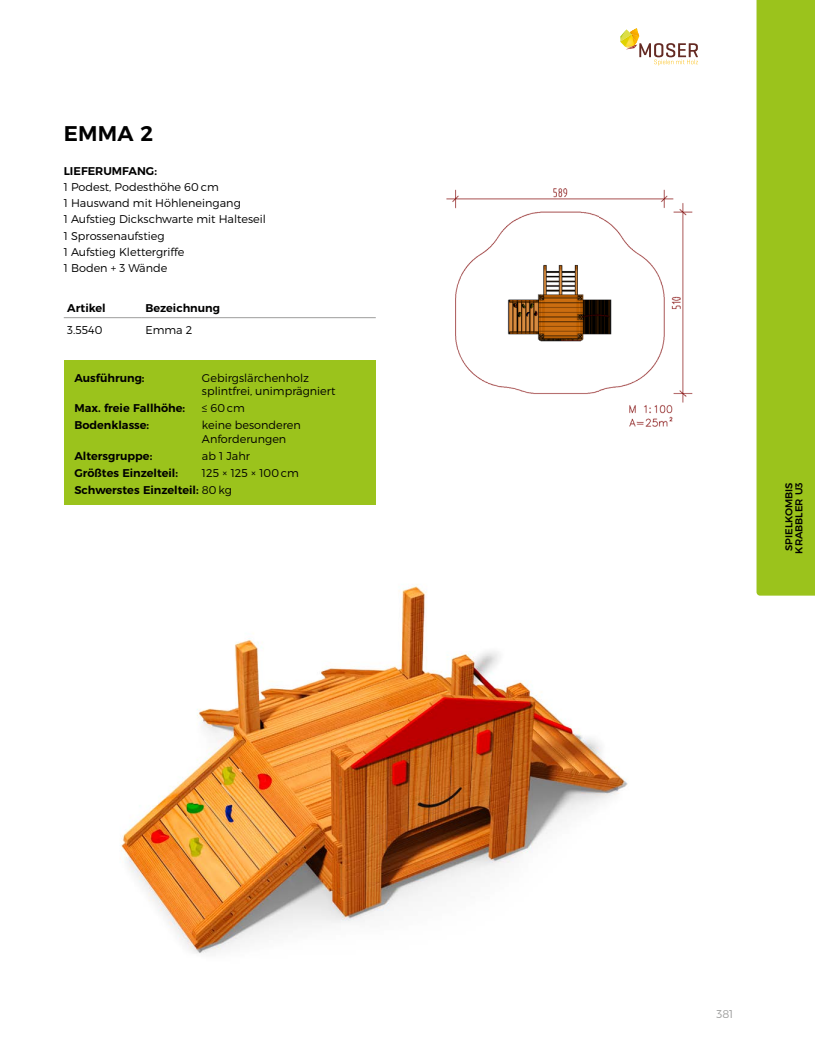
<style>
.page{position:relative;width:815px;height:1053px;background:#fff}
.page>*{position:absolute;margin:0;border:0;box-sizing:border-box;transform-origin:0 0}
.t1{font:600 21.25px "Montserrat";color:#000}
.t2{font:300 11.25px/16.2px "Montserrat";color:#000}
.t3{font:600 11.25px/17px "Montserrat";color:#000}
.t4{font:300 11.25px "Montserrat";color:#9d9d9c}
.t5{font:500 10px/10px "Montserrat";color:#000}
.s1{font-weight:300}
</style>
<div class="page">
<img style="left:446px;top:188px;width:247px;height:239px">
<img style="left:121px;top:586px;width:507px;height:368px">
<hr style="left:64px;top:317px;width:78px;height:1px;background:#9d9d9c">
<hr style="left:142px;top:317px;width:234px;height:1px;background:#9d9d9c">
<div style="left:64px;top:360px;width:312px;height:144px;background:#9bc31c"></div>
<div style="left:756px;top:0;width:59px;height:595px;background:#9bc31c"></div>
<svg style="left:620px;top:28px;width:78px;height:38px"></svg>
<h1 class="t1" style="left:64px;top:116px;width:91px">EMMA 2</h1>
<p class="t3" style="left:64px;top:161px;width:95px">LIEFERUMFANG:</p>
<p class="t2" style="left:64px;top:179px;width:204px">1 Podest, Podesthöhe 60 cm<br>1 Hauswand mit Höhleneingang<br>1 Aufstieg Dickschwarte mit Halteseil<br>1 Sprossenaufstieg<br>1 Aufstieg Klettergriffe<br>1 Boden + 3 Wände</p>
<p class="t3" style="left:67px;top:299px;width:40px">Artikel</p>
<p class="t3" style="left:145px;top:299px;width:76px">Bezeichnung</p>
<p class="t2" style="left:67px;top:321px;width:37px">3.5540</p>
<p class="t2" style="left:145px;top:321px;width:48px">Emma 2</p>
<p class="t3" style="left:74px;top:368px;width:72px">Ausführung:</p>
<p class="t2" style="left:202px;top:371px;width:135px;line-height:13.5px">Gebirgslärchenholz splintfrei, unimprägniert</p>
<p class="t3" style="left:74px;top:399px;width:112px">Max. freie Fallhöhe:</p>
<p class="t2" style="left:202px;top:400px;width:45px">≤ 60 cm</p>
<p class="t3" style="left:74px;top:416px;width:76px">Bodenklasse:</p>
<p class="t2" style="left:202px;top:418px;width:100px;line-height:13.5px">keine besonderen<br>Anforderungen</p>
<p class="t3" style="left:74px;top:446px;width:79px">Altersgruppe:</p>
<p class="t2" style="left:202px;top:447px;width:49px">ab 1 Jahr</p>
<p class="t3" style="left:74px;top:463px;width:105px">Größtes Einzelteil:</p>
<p class="t3" style="left:74px;top:463px;width:226px;text-indent:128px"><span class="s1">125 × 125 × 100 cm<br></span>Schwerstes Einzelteil: <span class="s1">80 kg</span></p>
<p class="t5" style="left:783px;top:553px;width:73px;rotate:-90deg">SPIELKOMBIS<br>KRABBLER U3</p>
<p class="t4" style="left:716px;top:1006px;width:19px">381</p>
</div>
